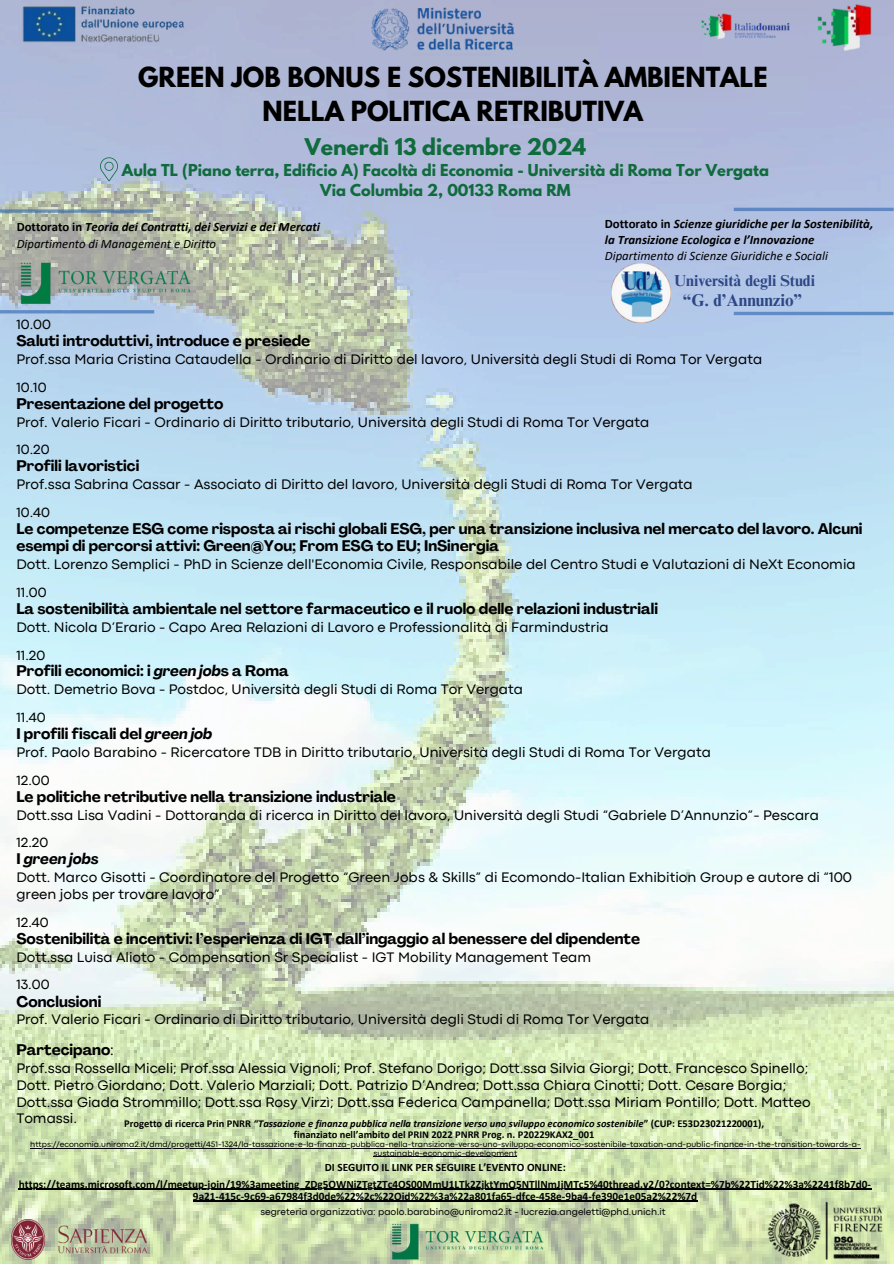
<style>
.page{position:relative;width:894px;height:1264px;background:#fff}
.page>*{position:absolute;margin:0;border:0;box-sizing:border-box;transform-origin:0 0}
.t1{font:700 24.45px/33.8px "League Spartan";color:#000;text-align:center}
.t2{font:700 20.4px "League Spartan";color:#106b3d}
.t3{font:700 17.1px "Times NRMT Pro";letter-spacing:-.005em;color:#1f3979}
.t4{font:700 15.75px "Times NRMT Pro";letter-spacing:-.005em;color:#1f3979}
.t5{font:700 15.15px/17.7px "Agrandir";color:#000}
.t6{font:italic 700 15.15px "Agrandir";color:#000}
.t7{font:700 14.55px/19.6px "League Spartan";color:#106b3d;text-align:center}
.t8{font:14.4px/17px "Codec Pro";color:#000}
.t9{font:13.95px "Codec Pro";color:#000}
.t10{font:italic 700 12.75px/16px "Calibri";color:#000}
.t11{font:700 11.25px/11.9px "Calibri";color:#000;text-align:center}
.t12{font:700 10.5px/10.4px "Calibri";color:#000;text-align:center}
.t13{font:9.75px "Codec Pro";color:#000}
.t14{font:8.25px "Codec Pro";color:#000}
.s1{font-style:normal}
.s2{font-weight:400}
.s3{font-style:italic}
</style>
<div class="page">
<img style="left:0;top:0;width:893px;height:1263px">
<img style="left:11px;top:1218px;width:135px;height:41px">
<img style="left:767px;top:1201px;width:116px;height:58px">
<img style="left:5px;top:258px;width:191px;height:49px">
<svg style="left:100px;top:157px;width:18px;height:24px"></svg>
<hr style="left:0;top:310px;width:154px;height:3px;background:#2c64ae">
<hr style="left:733px;top:312px;width:160px;height:3px;background:#2c64ae">
<img style="left:697px;top:0;width:185px;height:55px">
<img style="left:10px;top:0;width:187px;height:67px">
<img style="left:363px;top:5px;width:158px;height:56px">
<hr style="left:733px;top:208px;width:160px;height:3px;background:#2c64ae">
<svg style="left:0;top:209px;width:153px;height:4px"></svg>
<img style="left:378px;top:1218px;width:170px;height:44px">
<img style="left:611px;top:263px;width:59px;height:60px">
<hr style="left:19px;top:1188px;width:852px;height:1px;background:#000">
<hr style="left:193px;top:1200px;width:504px;height:1px;background:#000">
<hr style="left:30px;top:1147px;width:830px;height:1px;background:#000">
<hr style="left:373px;top:1155px;width:144px;height:1px;background:#000">
<h3 class="t1" style="left:138px;top:64px;width:630px">GREEN JOB BONUS E SOSTENIBILITÀ AMBIENTALE<br>NELLA POLITICA RETRIBUTIVA</h3>
<p class="t2" style="left:305px;top:136px;width:283px">Venerdì 13 dicembre 2024</p>
<p class="t7" style="left:122px;top:163px;width:648px">Aula TL (Piano terra, Edificio A) Facoltà di Economia - Università di Roma Tor Vergata<br>Via Columbia 2, 00133 Roma RM</p>
<h3 class="t10" style="left:17px;top:219px;width:305px;line-height:17px"><span class="s1">Dottorato in</span> Teoria dei Contratti, dei Servizi e dei Mercati<br><span class="s2">Dipartimento di Management e Diritto</span></h3>
<h3 class="t10" style="left:604px;top:217px;width:270px"><span class="s1">Dottorato in</span> Scienze giuridiche per la Sostenibilità, la Transizione Ecologica e l’Innovazione<br><span class="s2">Dipartimento di Scienze Giuridiche e Sociali</span></h3>
<p class="t4" style="left:674px;top:274px;width:142px">Università degli Studi</p>
<p class="t3" style="left:682px;top:294px;width:121px">“G. d’Annunzio”</p>
<p class="t9" style="left:16px;top:320px;width:36px">10.00</p>
<p class="t5" style="left:16px;top:333px;width:295px">Saluti introduttivi, introduce e presiede</p>
<p class="t8" style="left:16px;top:352px;width:747px">Prof.ssa Maria Cristina Cataudella - Ordinario di Diritto del lavoro, Università degli Studi di Roma Tor Vergata</p>
<p class="t9" style="left:16px;top:382px;width:32px">10.10</p>
<p class="t5" style="left:16px;top:396px;width:208px">Presentazione del progetto</p>
<p class="t8" style="left:16px;top:414px;width:634px">Prof. Valerio Ficari - Ordinario di Diritto tributario, Università degli Studi di Roma Tor Vergata</p>
<p class="t9" style="left:16px;top:445px;width:35px">10.20</p>
<p class="t5" style="left:16px;top:458px;width:124px">Profili lavoristici</p>
<p class="t8" style="left:16px;top:477px;width:677px">Prof.ssa Sabrina Cassar - Associato di Diritto del lavoro, Università degli Studi di Roma Tor Vergata</p>
<h1 class="t9" style="left:16px;top:507px;width:35px">10.40</h1>
<h1 class="t5" style="left:16px;top:521px;width:847px">Le competenze ESG come risposta ai rischi globali ESG, per una transizione inclusiva nel mercato del lavoro. Alcuni esempi di percorsi attivi: Green@You; From ESG to EU; InSinergia</h1>
<h1 class="t8" style="left:16px;top:557px;width:840px">Dott. Lorenzo Semplici - PhD in Scienze dell'Economia Civile, Responsabile del Centro Studi e Valutazioni di NeXt Economia</h1>
<h2 class="t9" style="left:16px;top:587px;width:32px">11.00</h2>
<h2 class="t5" style="left:16px;top:601px;width:643px">La sostenibilità ambientale nel settore farmaceutico e il ruolo delle relazioni industriali</h2>
<h2 class="t8" style="left:16px;top:619px;width:593px">Dott. Nicola D’Erario - Capo Area Relazioni di Lavoro e Professionalità di Farmindustria</h2>
<p class="t9" style="left:16px;top:650px;width:30px">11.20</p>
<p class="t5" style="left:16px;top:663px;width:274px">Profili economici: i <span class="s3">green job</span>s a Roma</p>
<p class="t8" style="left:16px;top:682px;width:508px">Dott. Demetrio Bova - Postdoc, Università degli Studi di Roma Tor Vergata</p>
<p class="t9" style="left:16px;top:712px;width:31px">11.40</p>
<p class="t5" style="left:16px;top:726px;width:197px">I profili fiscali del <span class="s3">green job</span></p>
<p class="t8" style="left:16px;top:744px;width:695px">Prof. Paolo Barabino - Ricercatore TDB in Diritto tributario, Università degli Studi di Roma Tor Vergata</p>
<p class="t9" style="left:16px;top:775px;width:35px">12.00</p>
<p class="t5" style="left:16px;top:789px;width:381px">Le politiche retributive nella transizione industriale</p>
<p class="t8" style="left:16px;top:807px;width:803px">Dott.ssa Lisa Vadini - Dottoranda di ricerca in Diritto del lavoro, Università degli Studi “Gabriele D’Annunzio”- Pescara</p>
<h4 class="t9" style="left:16px;top:837px;width:33px">12.20</h4>
<h4 class="t6" style="left:16px;top:852px;width:84px"><span class="s1">I</span> green jobs</h4>
<h4 class="t8" style="left:16px;top:869px;width:836px">Dott. Marco Gisotti - Coordinatore del Progetto “Green Jobs &amp; Skills” di Ecomondo-Italian Exhibition Group e autore di “100 green jobs per trovare lavoro”</h4>
<h4 class="t9" style="left:16px;top:917px;width:34px">12.40</h4>
<h4 class="t5" style="left:16px;top:931px;width:625px">Sostenibilità e incentivi: l’esperienza di IGT dall’ingaggio al benessere del dipendente</h4>
<h4 class="t8" style="left:16px;top:949px;width:576px">Dott.ssa Luisa Alioto - Compensation Sr Specialist - IGT Mobility Management Team</h4>
<p class="t9" style="left:16px;top:979px;width:35px">13.00</p>
<p class="t5" style="left:16px;top:993px;width:86px">Conclusioni</p>
<p class="t8" style="left:16px;top:1012px;width:634px">Prof. Valerio Ficari - Ordinario di Diritto tributario, Università degli Studi di Roma Tor Vergata</p>
<p class="t5" style="left:16px;top:1042px;width:98px">Partecipano<span class="s2">:</span></p>
<p class="t8" style="left:16px;top:1060px;width:795px">Prof.ssa Rossella Miceli; Prof.ssa Alessia Vignoli; Prof. Stefano Dorigo; Dott.ssa Silvia Giorgi; Dott. Francesco Spinello;<br>Dott. Pietro Giordano; Dott. Valerio Marziali; Dott. Patrizio D’Andrea; Dott.ssa Chiara Cinotti; Dott. Cesare Borgia;<br>Dott.ssa Giada Strommillo; Dott.ssa Rosy Virzì; Dott.ssa Federica Campanella; Dott.ssa Miriam Pontillo; Dott. Matteo</p>
<h3 class="t8" style="left:16px;top:1111px;width:62px">Tomassi.</h3>
<h3 class="t11" style="left:325px;top:1162px;width:242px">DI SEGUITO IL LINK PER SEGUIRE L’EVENTO ONLINE:</h3>
<h3 class="t11" style="left:19px;top:1179px;width:853px">https://teams.microsoft.com/l/meetup-join/19%3ameeting_ZDg5OWNiZTgtZTc4OS00MmU1LTk2ZjktYmQ5NTllNmJjMTc5%40thread.v2/0?context=%7b%22Tid%22%3a%2241f8b7d0-<br>9a21-415c-9c69-a67984f3d0de%22%2c%22Oid%22%3a%22a801fa65-dfce-458e-9ba4-fe390e1e05a2%22%7d</h3>
<h3 class="t12" style="left:124px;top:1119px;width:641px">Progetto di ricerca Prin PNRR <span class="s3">“Tassazione e finanza pubblica nella transizione verso uno sviluppo economico sostenibile</span>” (CUP: E53D23021220001), finanziato nell’ambito del PRIN 2022 PNRR Prog. n. P20229KAX2_001</h3>
<h3 class="t14" style="left:30px;top:1141px;width:831px">https://economia.uniroma2.it/dmd/progetti/451-1324/la-tassazione-e-la-finanza-pubblica-nella-transizione-verso-uno-sviluppo-economico-sostenibile-taxation-and-public-finance-in-the-transition-towards-a-</h3>
<h3 class="t14" style="left:373px;top:1149px;width:145px">sustainable-economic-development</h3>
<h3 class="t13" style="left:260px;top:1208px;width:406px">segreteria organizzativa: paolo.barabino@uniroma2.it - lucrezia.angeletti@phd.unich.it</h3>
</div>
